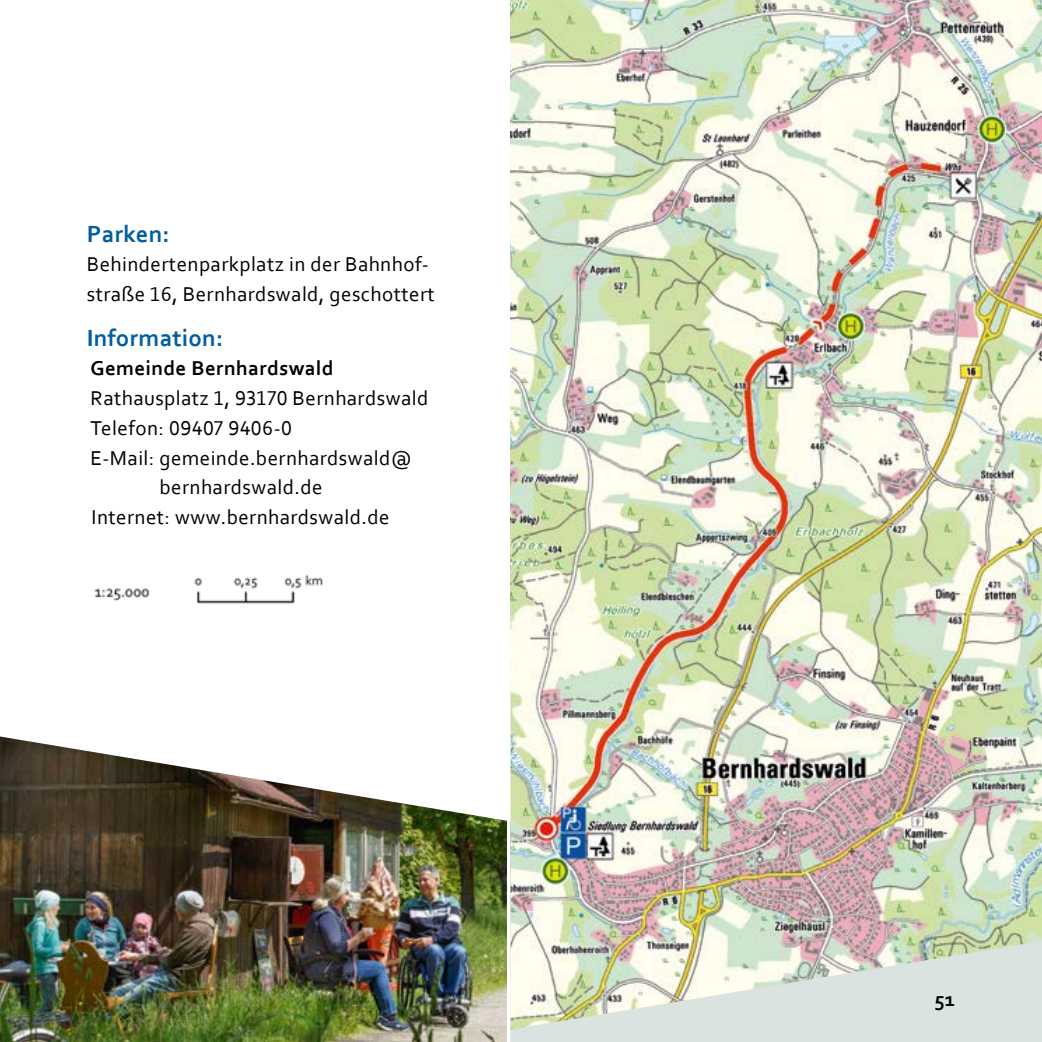
<style>
.page{position:relative;width:1042px;height:1042px;background:#fff}
.page>*{position:absolute;margin:0;border:0;box-sizing:border-box;transform-origin:0 0}
.t1{font:700 24.5px "Corbel";letter-spacing:.01em;color:#005d9e}
.t2{font:21px/29.8px "Corbel";letter-spacing:.02em;color:#000}
.t3{font:700 21px "Corbel";letter-spacing:.02em;color:#000}
</style>
<div class="page">
<img style="left:510px;top:0;width:532px;height:941px">
<svg style="left:510px;top:941px;width:532px;height:101px;background:#dae1d5"></svg>
<img style="left:0;top:736px;width:507px;height:306px">
<img style="left:94px;top:574px;width:229px;height:30px">
<p class="t1" style="left:87px;top:218px;width:84px">Parken:</p>
<p class="t2" style="left:87px;top:249px;width:349px">Behindertenparkplatz in der Bahnhof&shy;straße 16, Bernhardswald, geschottert</p>
<p class="t1" style="left:87px;top:322px;width:138px">Information:</p>
<p class="t3" style="left:91px;top:355px;width:245px">Gemeinde Bernhardswald</p>
<p class="t2" style="left:91px;top:383px;width:339px">Rathausplatz 1, 93170 Bernhardswald</p>
<p class="t2" style="left:91px;top:412px;width:203px">Telefon: 09407 9406-0</p>
<p class="t2" style="left:91px;top:442px;width:323px">E-Mail: gemeinde.bernhardswald@</p>
<p class="t2" style="left:159px;top:472px;width:164px">bernhardswald.de</p>
<p class="t2" style="left:91px;top:502px;width:300px">Internet: www.bernhardswald.de</p>
<p class="t3" style="left:934px;top:986px;width:22px">51</p>
</div>
